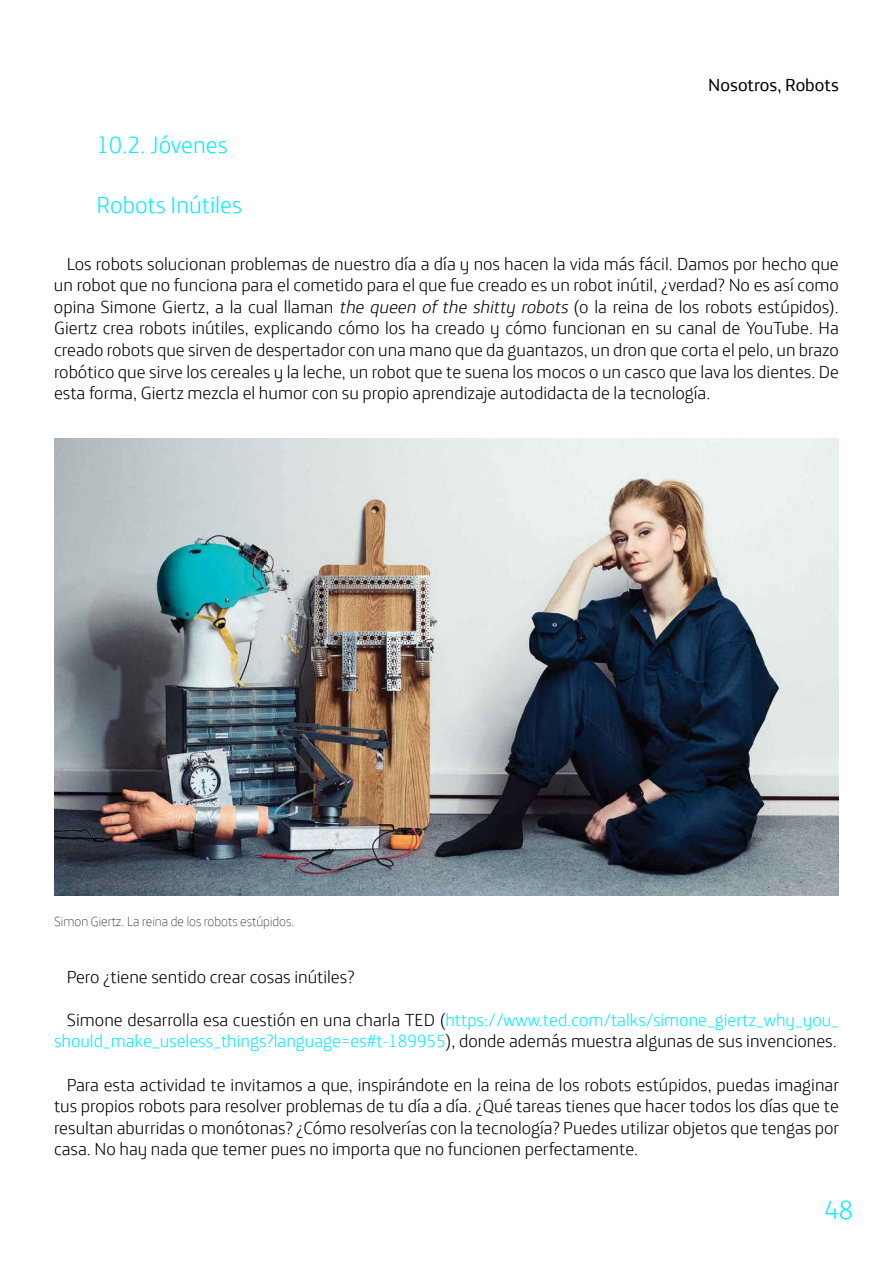
<style>
.page{position:relative;width:893px;height:1263px;background:#fff}
.page>*{position:absolute;margin:0;border:0;box-sizing:border-box;transform-origin:0 0}
.t1{font:300 27px "Telefonica";color:#00edff}
.t2{font:300 24px "Telefonica";color:#00edff}
.t3{font:300 18px/21.6px "Telefonica";color:#000;text-align:justify}
.t4{font:300 18px/21.6px "Telefonica";color:#00edff;text-align:right}
.t5{font:18px "Telefonica";color:#000}
.t6{font:200 13.5px "Telefonica";color:#000}
.s1{font-style:italic}
.s2{color:#000}
</style>
<div class="page">
<img style="left:54px;top:438px;width:785px;height:458px">
<h2 class="t2" style="left:97px;top:124px;width:133px">10.2. Jóvenes</h2>
<h2 class="t2" style="left:97px;top:184px;width:147px">Robots Inútiles</h2>
<p class="t5" style="left:708px;top:69px;width:132px">Nosotros, Robots</p>
<p class="t3" style="left:54px;top:250px;width:787px;text-indent:13px">Los robots solucionan problemas de nuestro día a día y nos hacen la vida más fácil. Damos por hecho que un robot que no funciona para el cometido para el que fue creado es un robot inútil, ¿verdad? No es así como opina Simone Giertz, a la cual llaman <span class="s1">the queen ofthe shitty robots</span>(o la reina de los robots estúpidos).<br>Giertz crea robots inútiles, explicando cómo los ha creado y cómo funcionan en su canal de YouTube. Ha creado robots que sirven de despertador con una mano que da guantazos, un dron que corta el pelo, un brazo robótico que sirve los cereales y la leche, un robot que te suena los mocos o un casco que lava los dientes. De esta forma, Giertz mezcla el humor con su propio aprendizaje autodidacta de la tecnología.</p>
<p class="t6" style="left:54px;top:910px;width:242px">Simon Giertz. La reina de los robots estúpidos.</p>
<p class="t3" style="left:67px;top:963px;width:289px">Pero ¿tiene sentido crear cosas inútiles?</p>
<p class="t4" style="left:54px;top:1006px;width:786px"><span class="s2">Simone desarrolla esa cuestión en una charla TED (</span>https://www.ted.com/talks/simone_giertz_why_you_ should_make_useless_things?language=es#t-189955<span class="s2">), donde además muestra algunas de sus invenciones.</span></p>
<p class="t3" style="left:54px;top:1071px;width:787px;text-indent:13px">Para esta actividad te invitamos a que, inspirándote en la reina de los robots estúpidos, puedas imaginar tus propios robots para resolver problemas de tu día a día. ¿Qué tareas tienes que hacer todos los días que te resultan aburridas o monótonas? ¿Cómo resolverías con la tecnología? Puedes utilizar objetos que tengas por casa. No hay nada que temer pues no importa que no funcionen perfectamente.</p>
<h1 class="t1" style="left:825px;top:1186px;width:30px">48</h1>
</div>
